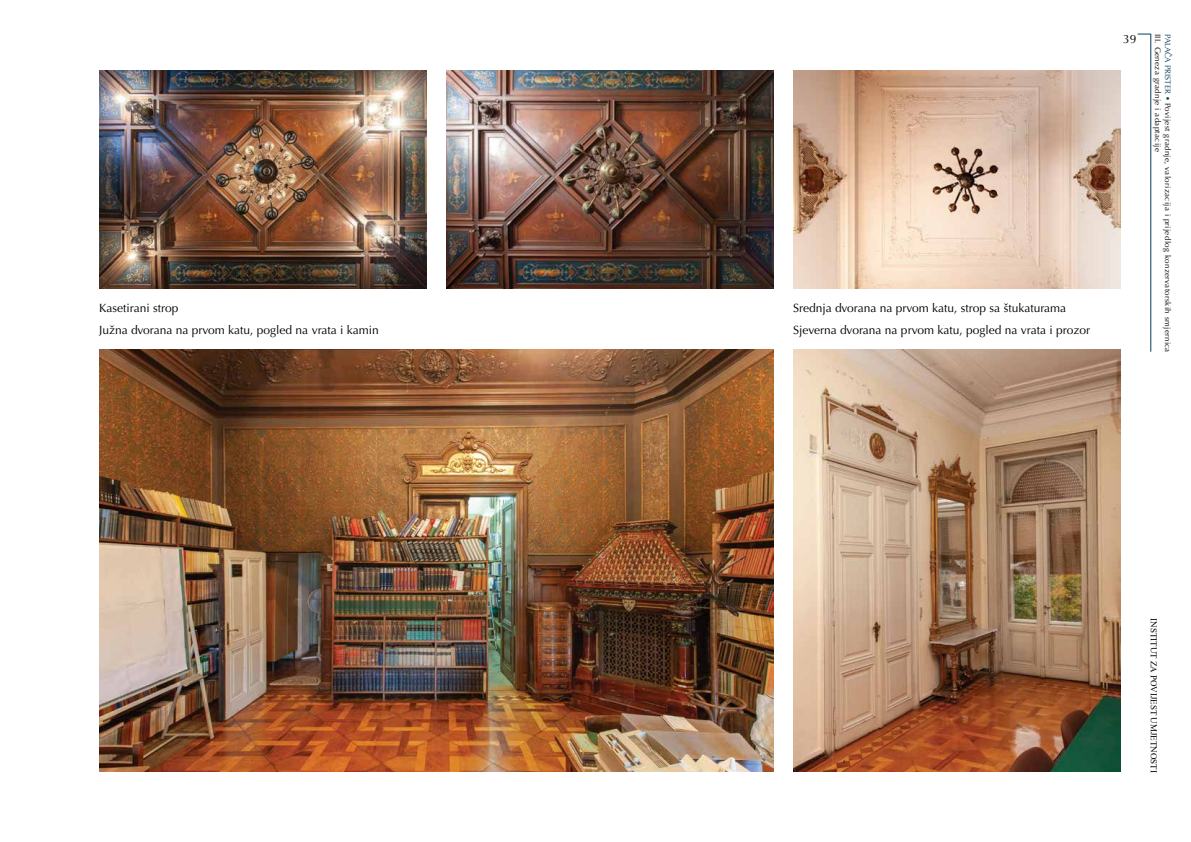
<style>
.page{position:relative;width:1191px;height:842px;background:#fff}
.page>*{position:absolute;margin:0;border:0;box-sizing:border-box;transform-origin:0 0}
.t1{font:12px/21.7px "Optima LT Pro";color:#000}
.t2{font:9px "Times New Roman";color:#000}
.t3{font:8px/9.8px "Optima LT Pro";letter-spacing:.04em;color:#000}
.s1{color:#003f57}
</style>
<div class="page">
<hr style="left:1150px;top:34px;width:1px;height:318px;background:#003f57">
<svg style="left:1137px;top:34px;width:13px;height:1px"></svg>
<img style="left:99px;top:349px;width:674px;height:422px">
<img style="left:99px;top:71px;width:327px;height:218px">
<img style="left:446px;top:71px;width:327px;height:218px">
<img style="left:793px;top:349px;width:327px;height:422px">
<img style="left:793px;top:71px;width:327px;height:218px">
<p class="t1" style="left:99px;top:297px;width:281px">Kasetirani strop<br>Južna dvorana na prvom katu, pogled na vrata i kamin</p>
<p class="t1" style="left:793px;top:297px;width:298px">Srednja dvorana na prvom katu, strop sa štukaturama<br>Sjeverna dvorana na prvom katu, pogled na vrata i prozor</p>
<p class="t1" style="left:1123px;top:28px;width:15px">39</p>
<p class="t3" style="left:1172px;top:34px;width:320px;rotate:90deg"><span class="s1">PALAČA PRISTER •</span> Povijest gradnje, valorizacija i prijedlog konzervatorskih smjernica<br>III. Geneza gradnje i adaptacije</p>
<p class="t2" style="left:1160px;top:618px;width:156px;rotate:90deg">INSTITUT ZA POVIJEST UMJETNOSTI</p>
</div>
